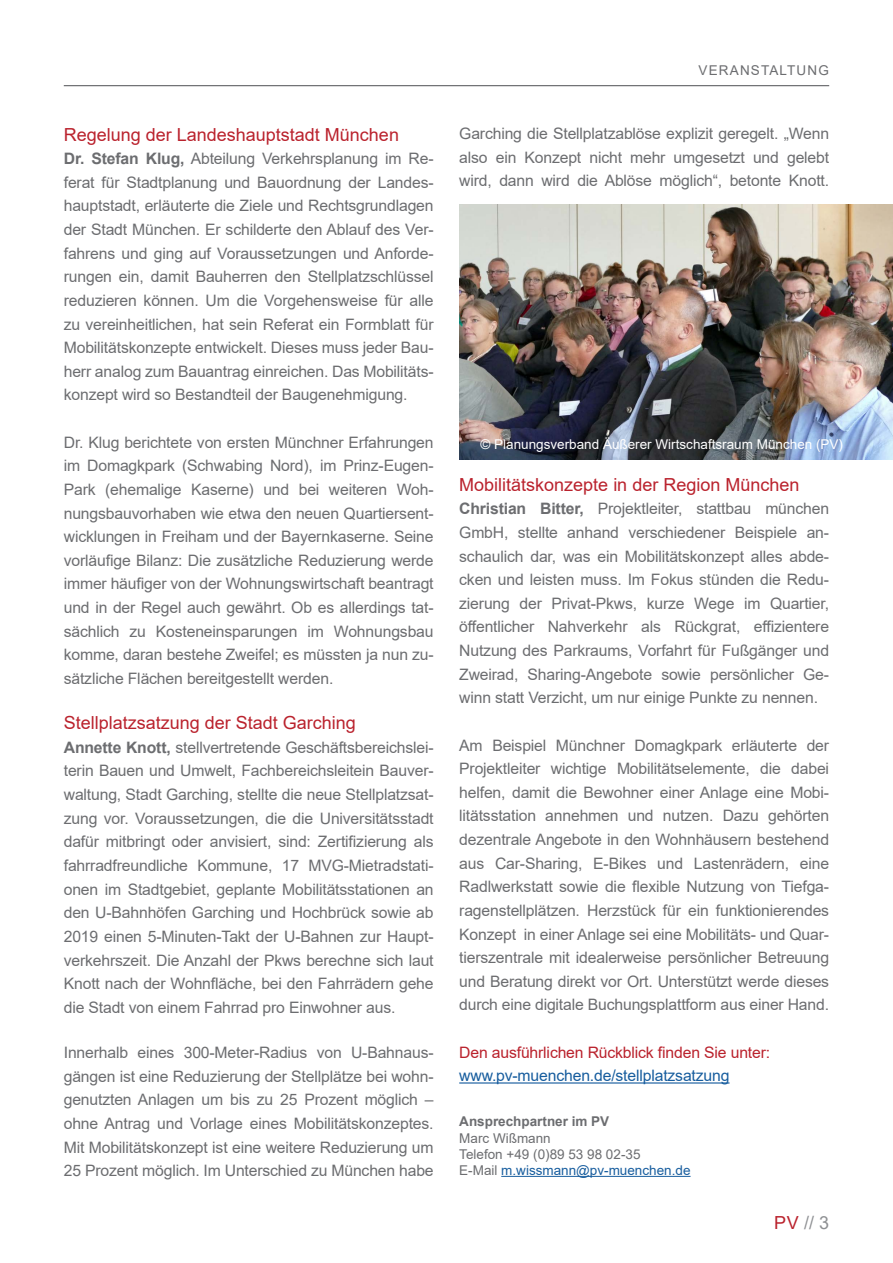
<style>
.page{position:relative;width:893px;height:1263px;background:#fff}
.page>*{position:absolute;margin:0;border:0;box-sizing:border-box;transform-origin:0 0}
.Lauftext_Broschüre{font:18px "Arial";color:#ba222d}
.Sublines_im_Text{font:18px "Arial";color:#ba222d}
.t1{font:18px "Arial";color:#8e9093}
.Lauftext_Broschüre-2{font:15.75px/23.7px "Arial";letter-spacing:-.01em;color:#6c6d70;text-align:justify}
.Lauftext_Broschüre-3{font:15.75px "Arial";letter-spacing:-.01em;color:#ba222d}
.Lauftext_Broschüre-4{font:15.75px "Arial";letter-spacing:-.01em;color:#175d9e}
.Unterschrift{font:13.5px "Arial";color:#fff}
.Unterschrift-2{font:13.5px "Arial";color:#6c6d70}
.Unterschrift-3{font:13.5px "Arial";color:#175d9e}
.Lauftext_Broschüre-5{font:700 13.5px "Arial";color:#6c6d70}
.Lauftext_Broschüre-6{font:13.5px "Arial";letter-spacing:.085em;color:#6c6d70}
.s1{font-weight:700}
.s2{color:#6c6d70}
.s3{color:#ba222d}
</style>
<div class="page">
<hr style="left:64px;top:85px;width:765px;height:1px;background:#6c6d70">
<hr style="left:459px;top:1082px;width:270px;height:1px;background:#175d9e">
<hr style="left:501px;top:1176px;width:189px;height:1px;background:#175d9e">
<img style="left:459px;top:204px;width:434px;height:255px">
<p class="Sublines_im_Text" style="left:64px;top:122px;width:337px">Regelung der Landeshauptstadt München</p>
<p class="Lauftext_Broschüre-2" style="left:64px;top:147px;width:371px"><span class="s1">Dr. Stefan Klug,</span> Abteilung Verkehrsplanung im Re&shy;ferat für Stadtplanung und Bauordnung der Landes&shy;hauptstadt, erläuterte die Ziele und Rechtsgrundlagen der Stadt München. Er schilderte den Ablauf des Ver&shy;fahrens und ging auf Voraussetzungen und Anforde&shy;rungen ein, damit Bauherren den Stellplatzschlüssel reduzieren können. Um die Vorgehensweise für alle zu vereinheitlichen, hat sein Referat ein Formblatt für Mobilitätskonzepte entwickelt. Dieses muss jeder Bau&shy;herr analog zum Bauantrag einreichen. Das Mobilitäts&shy;konzept wird so Bestandteil der Baugenehmigung.</p>
<p class="Lauftext_Broschüre-2" style="left:64px;top:430px;width:371px">Dr. Klug berichtete von ersten Münchner Erfahrungen im Domagkpark (Schwabing Nord), im Prinz-Eugen-Park (ehemalige Kaserne) und bei weiteren Woh&shy;nungsbauvorhaben wie etwa den neuen Quartiersent&shy;wicklungen in Freiham und der Bayernkaserne. Seine vorläufige Bilanz: Die zusätzliche Reduzierung werde immer häufiger von der Wohnungswirtschaft beantragt und in der Regel auch gewährt. Ob es allerdings tat&shy;sächlich zu Kosteneinsparungen im Wohnungsbau komme, daran bestehe Zweifel; es müssten ja nun zu&shy;sätzliche Flächen bereitgestellt werden.</p>
<p class="Lauftext_Broschüre" style="left:64px;top:710px;width:294px">Stellplatzsatzung der Stadt Garching</p>
<p class="Lauftext_Broschüre-2" style="left:64px;top:735px;width:371px"><span class="s1">Annette Knott,</span> stellvertretende Geschäftsbereichslei&shy;terin Bauen und Umwelt, Fachbereichsleitein Bauver&shy;waltung, Stadt Garching, stellte die neue Stellplatzsat&shy;zung vor. Voraussetzungen, die die Universitätsstadt dafür mitbringt oder anvisiert, sind: Zertifizierung als fahrradfreundliche Kommune, 17 MVG-Mietradstati&shy;onen im Stadtgebiet, geplante Mobilitätsstationen an den U-Bahnhöfen Garching und Hochbrück sowie ab 2019 einen 5-Minuten-Takt der U-Bahnen zur Haupt&shy;verkehrszeit. Die Anzahl der Pkws berechne sich laut Knott nach der Wohnfläche, bei den Fahrrädern gehe die Stadt von einem Fahrrad pro Einwohner aus.</p>
<p class="Lauftext_Broschüre-2" style="left:64px;top:1040px;width:371px">Innerhalb eines 300-Meter-Radius von U-Bahnaus&shy;gängen ist eine Reduzierung der Stellplätze bei wohn&shy;genutzten Anlagen um bis zu 25 Prozent möglich – ohne Antrag und Vorlage eines Mobilitätskonzeptes.<br>Mit Mobilitätskonzept ist eine weitere Reduzierung um 25 Prozent möglich. Im Unterschied zu München habe</p>
<p class="Lauftext_Broschüre-6" style="left:699px;top:61px;width:132px">VERANSTALTUNG</p>
<p class="Lauftext_Broschüre-2" style="left:459px;top:121px;width:371px">Garching die Stellplatzablöse explizit geregelt. „Wenn also ein Konzept nicht mehr umgesetzt und gelebt wird, dann wird die Ablöse möglich“, betonte Knott.</p>
<p class="Unterschrift" style="left:480px;top:435px;width:364px">© Planungsverband Äußerer Wirtschaftsraum München (PV)</p>
<p class="Lauftext_Broschüre" style="left:459px;top:472px;width:342px">Mobilitätskonzepte in der Region München</p>
<p class="Lauftext_Broschüre-2" style="left:459px;top:497px;width:371px"><span class="s1">Christian Bitter,</span> Projektleiter, stattbau münchen GmbH, stellte anhand verschiedener Beispiele an&shy;schaulich dar, was ein Mobilitätskonzept alles abde&shy;cken und leisten muss. Im Fokus stünden die Redu&shy;zierung der Privat-Pkws, kurze Wege im Quartier, öffentlicher Nahverkehr als Rückgrat, effizientere Nutzung des Parkraums, Vorfahrt für Fußgänger und Zweirad, Sharing-Angebote sowie persönlicher Ge&shy;winn statt Verzicht, um nur einige Punkte zu nennen.</p>
<p class="Lauftext_Broschüre-2" style="left:459px;top:733px;width:371px">Am Beispiel Münchner Domagkpark erläuterte der Projektleiter wichtige Mobilitätselemente, die dabei helfen, damit die Bewohner einer Anlage eine Mobi&shy;litätsstation annehmen und nutzen. Dazu gehörten dezentrale Angebote in den Wohnhäusern bestehend aus Car-Sharing, E-Bikes und Lastenrädern, eine Radlwerkstatt sowie die flexible Nutzung von Tiefga&shy;ragenstellplätzen. Herzstück für ein funktionierendes Konzept in einer Anlage sei eine Mobilitäts- und Quar&shy;tierszentrale mit idealerweise persönlicher Betreuung und Beratung direkt vor Ort. Unterstützt werde dieses durch eine digitale Buchungsplattform aus einer Hand.</p>
<p class="Lauftext_Broschüre-3" style="left:459px;top:1041px;width:312px">Den ausführlichen Rückblick finden Sie unter:</p>
<p class="Lauftext_Broschüre-4" style="left:459px;top:1065px;width:272px">www.pv-muenchen.de/stellplatzsatzung</p>
<p class="Lauftext_Broschüre-5" style="left:459px;top:1112px;width:152px">Ansprechpartner im PV</p>
<p class="Unterschrift-2" style="left:459px;top:1128px;width:93px">Marc Wißmann</p>
<p class="Unterschrift-2" style="left:459px;top:1145px;width:183px">Telefon +49 (0)89 53 98 02-35</p>
<p class="Unterschrift-3" style="left:459px;top:1161px;width:233px"><span class="s2">E-Mail</span> m.wissmann@pv-muenchen.de</p>
<p class="t1" style="left:774px;top:1210px;width:56px"><span class="s3">PV</span> // 3</p>
</div>
